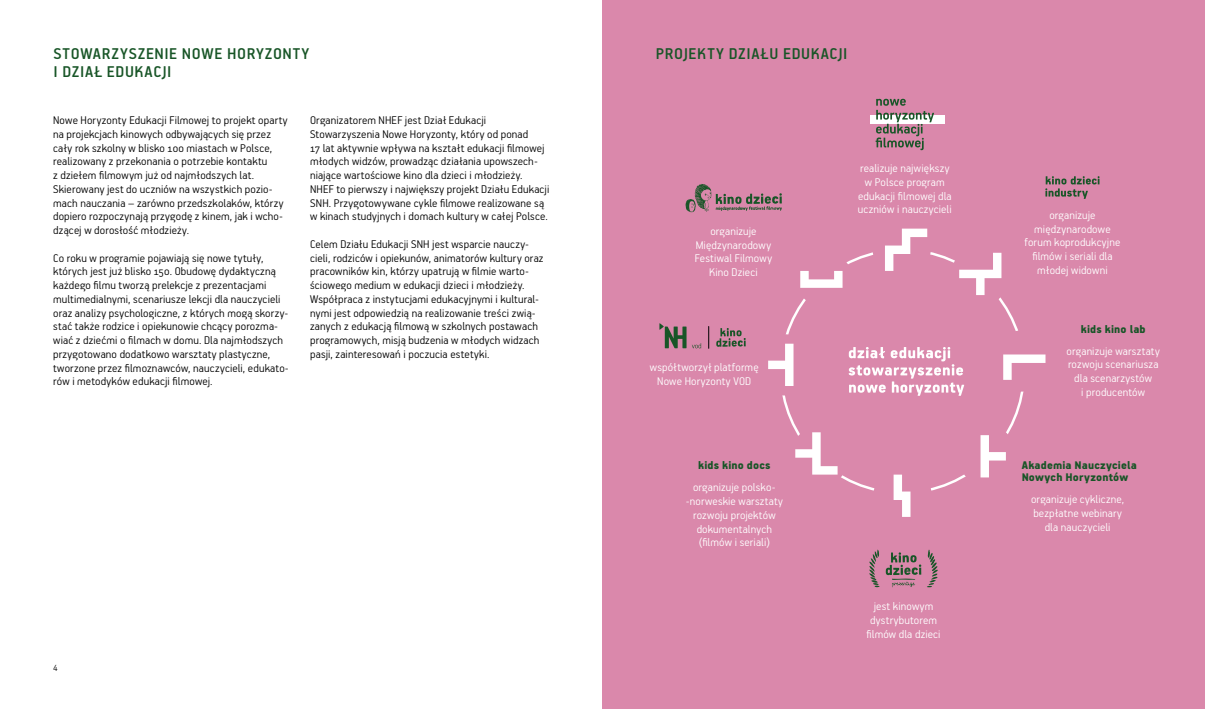
<style>
.page{position:relative;width:1205px;height:709px;background:#fff}
.page>*{position:absolute;margin:0;border:0;box-sizing:border-box;transform-origin:0 0}
.t1{font:500 17.5px/17.5px "PF Handbook Pro";letter-spacing:.04em;color:#185527}
.t2{font:300 12.5px/13.8px "PF Handbook Pro";letter-spacing:.015em;color:#000}
.t3{font:300 12.5px/13.8px "PF Handbook Pro";letter-spacing:.015em;color:#fff;text-align:center}
.t4{font:900 12.38px/11.4px "PF Handbook Pro";letter-spacing:.015em;color:#185527}
.t5{font:300 10px "PF Handbook Pro";color:#000}
</style>
<div class="page">
<div style="left:602px;top:0;width:603px;height:709px;background:#da88ab"></div>
<svg style="left:685px;top:184px;width:97px;height:28px"></svg>
<svg style="left:1045px;top:176px;width:54px;height:23px"></svg>
<svg style="left:885px;top:229px;width:42px;height:42px"></svg>
<svg style="left:795px;top:432px;width:42px;height:42px"></svg>
<svg style="left:959px;top:253px;width:42px;height:42px"></svg>
<svg style="left:800px;top:271px;width:42px;height:17px"></svg>
<svg style="left:980px;top:435px;width:26px;height:42px"></svg>
<svg style="left:768px;top:344px;width:25px;height:42px"></svg>
<svg style="left:1003px;top:354px;width:42px;height:26px"></svg>
<svg style="left:893px;top:474px;width:17px;height:43px"></svg>
<svg style="left:848px;top:347px;width:116px;height:49px"></svg>
<div style="left:870px;top:116px;width:74px;height:8px;background:#fff"></div>
<svg style="left:875px;top:99px;width:59px;height:51px"></svg>
<svg style="left:692px;top:343px;width:9px;height:5px"></svg>
<svg style="left:659px;top:323px;width:27px;height:25px"></svg>
<svg style="left:716px;top:328px;width:30px;height:19px"></svg>
<svg style="left:708px;top:326px;width:1px;height:22px"></svg>
<svg style="left:869px;top:549px;width:11px;height:38px"></svg>
<svg style="left:927px;top:549px;width:11px;height:38px"></svg>
<svg style="left:886px;top:552px;width:35px;height:35px"></svg>
<h1 class="t1" style="left:53px;top:44px;width:258px">STOWARZYSZENIE NOWE HORYZONTY<br>I DZIAŁ EDUKACJI</h1>
<p class="t2" style="left:53px;top:113px;width:236px">Nowe Horyzonty Edukacji Filmowej to projekt oparty na projekcjach kinowych odbywających się przez cały rok szkolny w blisko 100 miastach w Polsce, realizowany z przekonania o potrzebie kontaktu<br>z dziełem filmowym już od najmłodszych lat.<br>Skierowany jest do uczniów na wszystkich pozio&shy;mach nauczania – zarówno przedszkolaków, którzy dopiero rozpoczynają przygodę z kinem, jak i wcho&shy;dzącej w dorosłość młodzieży.</p>
<p class="t2" style="left:53px;top:250px;width:237px">Co roku w programie pojawiają się nowe tytuły, których jest już blisko 150. Obudowę dydaktyczną każdego filmu tworzą prelekcje z prezentacjami multimedialnymi, scenariusze lekcji dla nauczycieli oraz analizy psychologiczne, z których mogą skorzy&shy;stać także rodzice i opiekunowie chcący porozma&shy;wiać z dziećmi o filmach w domu. Dla najmłodszych przygotowano dodatkowo warsztaty plastyczne, tworzone przez filmoznawców, nauczycieli, edukato&shy;rów i metodyków edukacji filmowej.</p>
<p class="t2" style="left:310px;top:113px;width:241px">Organizatorem NHEF jest Dział Edukacji Stowarzyszenia Nowe Horyzonty, który od ponad<br>17 lat aktywnie wpływa na kształt edukacji filmowej młodych widzów, prowadząc działania upowszech&shy;niające wartościowe kino dla dzieci i młodzieży.<br>NHEF to pierwszy i największy projekt Działu Edukacji SNH. Przygotowywane cykle filmowe realizowane są w kinach studyjnych i domach kultury w całej Polsce.</p>
<p class="t2" style="left:310px;top:237px;width:235px">Celem Działu Edukacji SNH jest wsparcie nauczy&shy;cieli, rodziców i opiekunów, animatorów kultury oraz pracowników kin, którzy upatrują w filmie warto&shy;ściowego medium w edukacji dzieci i młodzieży.<br>Współpraca z instytucjami edukacyjnymi i kultural&shy;nymi jest odpowiedzią na realizowanie treści zwią&shy;zanych z edukacją filmową w szkolnych postawach programowych, misją budzenia w młodych widzach pasji, zainteresowań i poczucia estetyki.</p>
<p class="t5" style="left:53px;top:662px;width:6px">4</p>
<h1 class="t1" style="left:656px;top:44px;width:193px">PROJEKTY DZIAŁU EDUKACJI</h1>
<p class="t3" style="left:695px;top:224px;width:79px">organizuje<br>Międzynarodowy<br>Festiwal Filmowy<br>Kino Dzieci</p>
<p class="t3" style="left:650px;top:360px;width:110px">współtworzył platformę<br>Nowe Horyzonty VOD</p>
<p class="t4" style="left:698px;top:459px;width:74px">kids kino docs</p>
<p class="t3" style="left:690px;top:480px;width:94px">organizuje polsko&shy;norweskie warsztaty rozwoju projektów dokumentalnych (filmów i seriali)</p>
<p class="t3" style="left:858px;top:161px;width:95px">realizuje największy w Polsce program edukacji filmowej dla uczniów i nauczycieli</p>
<p class="t3" style="left:866px;top:599px;width:76px">jest kinowym dystrybutorem filmów dla dzieci</p>
<p class="t3" style="left:1024px;top:208px;width:97px">organizuje międzynarodowe forum koprodukcyjne filmów i seriali dla młodej widowni</p>
<p class="t4" style="left:1081px;top:323px;width:66px">kids kino lab</p>
<p class="t3" style="left:1066px;top:343px;width:95px">organizuje warsztaty rozwoju scenariusza dla scenarzystów<br>i producentów</p>
<p class="t4" style="left:1021px;top:459px;width:117px">Akademia Nauczyciela<br>Nowych Horyzontów</p>
<p class="t3" style="left:1031px;top:492px;width:95px">organizuje cykliczne, bezpłatne webinary dla nauczycieli</p>
</div>
